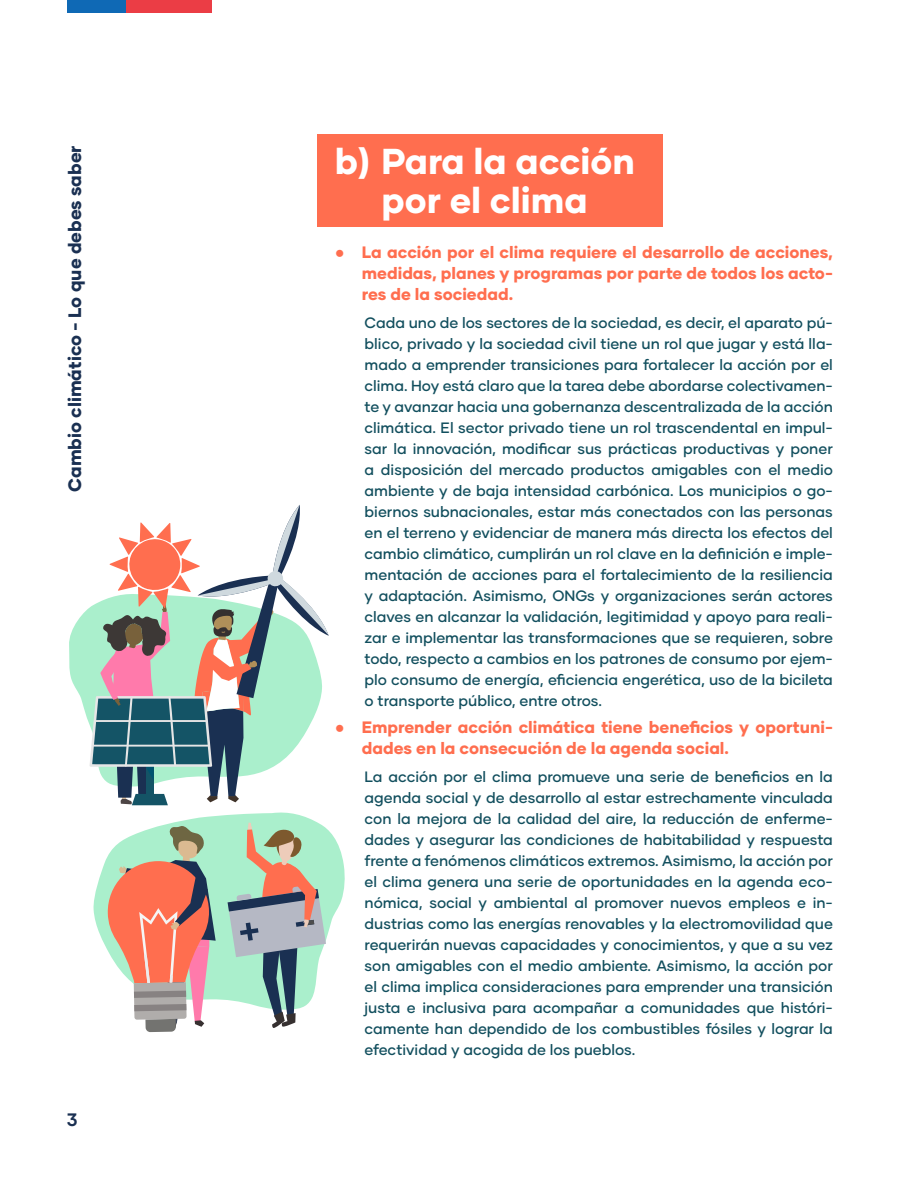
<style>
.page{position:relative;width:918px;height:1188px;background:#fff}
.page>*{position:absolute;margin:0;border:0;box-sizing:border-box;transform-origin:0 0}
.t1{font:800 36px/39px "Gilmer";color:#fff;text-align:center}
.t2{font:800 18px "Gilmer";color:#1a3052}
.t3{font:700 18px "Gilmer";color:#1a3052}
.t4{font:800 16.5px/21px "Gilmer";color:#ff6e4f;text-align:justify}
.t5{font:500 15px/21px "Gilmer";color:#124f5e;text-align:justify}
.s1{font-family:"Arial";font-weight:400}
</style>
<div class="page">
<div style="left:67px;top:0;width:59px;height:12px;background:#0f69b5"></div>
<div style="left:126px;top:0;width:86px;height:12px;background:#eb3d45"></div>
<svg style="left:93px;top:812px;width:252px;height:188px"></svg>
<svg style="left:228px;top:823px;width:98px;height:205px;background:#aabcb0"></svg>
<svg style="left:107px;top:826px;width:109px;height:206px"></svg>
<div style="left:318px;top:134px;width:345px;height:93px;background:#ff6e4f"></div>
<svg style="left:69px;top:608px;width:20px;height:115px;fill:#aaefcc"></svg>
<svg style="left:89px;top:505px;width:240px;height:300px"></svg>
<p class="t2" style="left:63px;top:492px;width:348px;rotate:-90deg">Cambio climático - Lo que debes saber</p>
<p class="t3" style="left:67px;top:1108px;width:12px">3</p>
<p class="t1" style="left:335px;top:142px;width:302px">b) Para la acción por el clima</p>
<p class="t4" style="left:362px;top:241px;width:473px;text-indent:-27px"><span class="s1">●</span> La acción por el clima requiere el desarrollo de acciones, medidas, planes y programas por parte de todos los acto&shy;res de la sociedad.</p>
<p class="t5" style="left:365px;top:312px;width:470px">Cada uno de los sectores de la sociedad, es decir, el aparato pú&shy;blico, privado y la sociedad civil tiene un rol que jugar y está lla&shy;mado a emprender transiciones para fortalecer la acción por el clima. Hoy está claro que la tarea debe abordarse colectivamen&shy;te y avanzar hacia una gobernanza descentralizada de la acción climática. El sector privado tiene un rol trascendental en impul&shy;sar la innovación, modificar sus prácticas productivas y poner a disposición del mercado productos amigables con el medio ambiente y de baja intensidad carbónica. Los municipios o go&shy;biernos subnacionales, estar más conectados con las personas en el terreno y evidenciar de manera más directa los efectos del cambio climático, cumplirán un rol clave en la definición e imple&shy;mentación de acciones para el fortalecimiento de la resiliencia y adaptación. Asimismo, ONGs y organizaciones serán actores claves en alcanzar la validación, legitimidad y apoyo para reali&shy;zar e implementar las transformaciones que se requieren, sobre todo, respecto a cambios en los patrones de consumo por ejem&shy;plo consumo de energía, eficiencia engerética, uso de la bicileta o transporte público, entre otros.</p>
<p class="t4" style="left:362px;top:717px;width:473px;text-indent:-27px"><span class="s1">●</span> Emprender acción climática tiene beneficios y oportuni&shy;dades en la consecución de la agenda social.</p>
<p class="t5" style="left:365px;top:766px;width:470px">La acción por el clima promueve una serie de beneficios en la agenda social y de desarrollo al estar estrechamente vinculada con la mejora de la calidad del aire, la reducción de enferme&shy;dades y asegurar las condiciones de habitabilidad y respuesta frente a fenómenos climáticos extremos. Asimismo, la acción por el clima genera una serie de oportunidades en la agenda eco&shy;nómica, social y ambiental al promover nuevos empleos e in&shy;dustrias como las energías renovables y la electromovilidad que requerirán nuevas capacidades y conocimientos, y que a su vez son amigables con el medio ambiente. Asimismo, la acción por el clima implica consideraciones para emprender una transición justa e inclusiva para acompañar a comunidades que históri&shy;camente han dependido de los combustibles fósiles y lograr la efectividad y acogida de los pueblos.</p>
</div>
